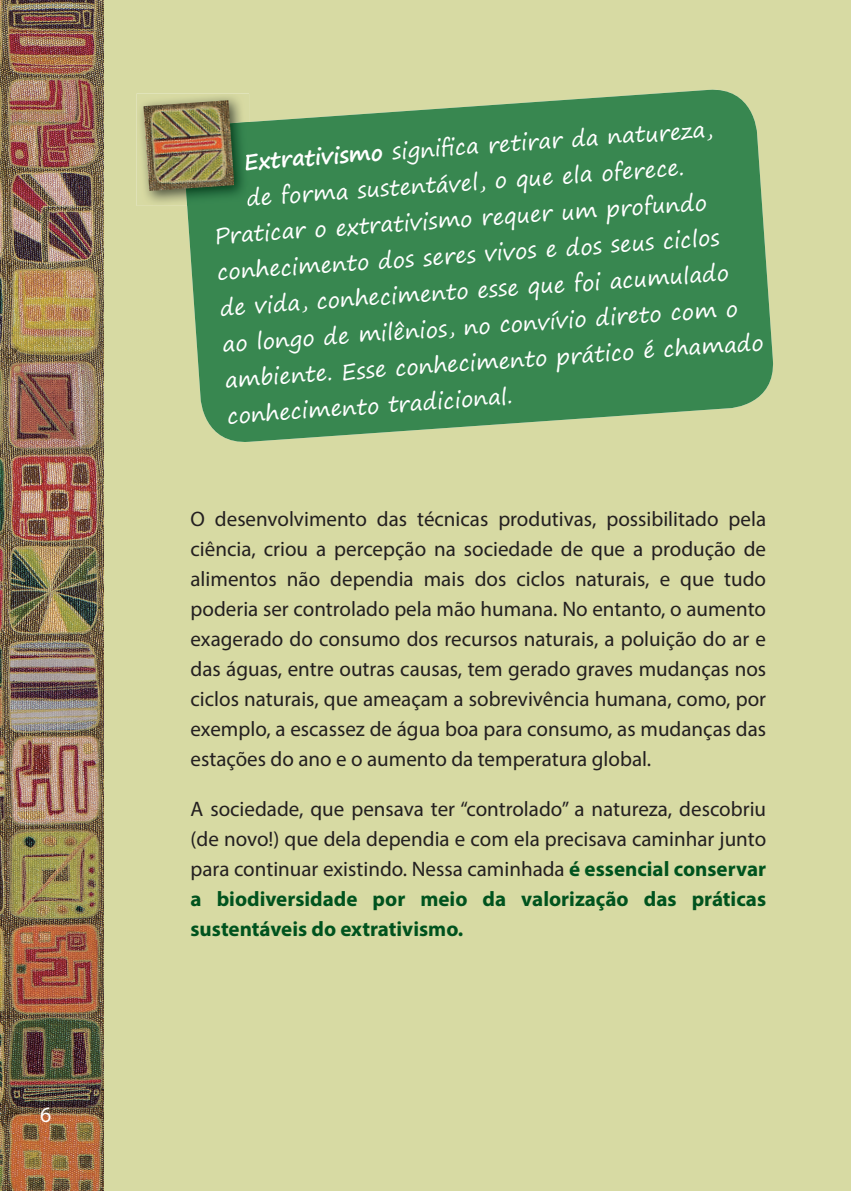
<style>
.page{position:relative;width:851px;height:1191px;background:#fff}
.page>*{position:absolute;margin:0;border:0;box-sizing:border-box;transform-origin:0 0}
.t1{font:22px "Segoe Print";color:#fff}
.t2{font:22px "Myriad Pro";color:#fff}
.t3{font:21px/30px "Myriad Pro";color:#231f20;text-align:justify}
.s1{font-weight:700}
.s2{font-weight:700;color:#00531e}
</style>
<div class="page">
<div style="left:103px;top:0;width:747px;height:1191px;background:#d7daa3"></div>
<img style="left:0;top:0;width:103px;height:1191px">
<svg style="left:181px;top:87px;width:594px;height:358px;background:#4e925b"></svg>
<img style="left:137px;top:93px;width:112px;height:113px">
<img style="left:181px;top:122px;width:68px;height:84px">
<img style="left:244px;top:152px;width:5px;height:19px">
<img style="left:246px;top:187px;width:3px;height:19px">
<img style="left:143px;top:100px;width:91px;height:91px">
<p class="t2" style="left:40px;top:1101px;width:13px">6</p>
<p class="t1" style="left:242px;top:142px;width:471px;rotate:-4deg"><span class="s1">Extrativismo</span> signifi ca retirar da natureza,</p>
<p class="t1" style="left:245px;top:178px;width:440px;rotate:-4deg">de forma sustentável, o que ela oferece.</p>
<p class="t1" style="left:213px;top:217px;width:495px;rotate:-4deg">Praticar o extrativismo requer um profundo</p>
<p class="t1" style="left:216px;top:252px;width:505px;rotate:-4deg">conhecimento dos seres vivos e dos seus ciclos</p>
<p class="t1" style="left:218px;top:288px;width:512px;rotate:-4deg">de vida, conhecimento esse que foi acumulado</p>
<p class="t1" style="left:221px;top:324px;width:518px;rotate:-4deg">ao longo de milênios, no convívio direto com o</p>
<p class="t1" style="left:223px;top:360px;width:541px;rotate:-4deg">ambiente. Esse conhecimento prático é chamado</p>
<p class="t1" style="left:226px;top:396px;width:287px;rotate:-4deg">conhecimento tradicional.</p>
<p class="t3" style="left:190px;top:504px;width:577px">O desenvolvimento das técnicas produtivas, possibilitado pela ciência, criou a percepção na sociedade de que a produção de alimentos não dependia mais dos ciclos naturais, e que tudo poderia ser controlado pela mão humana. No entanto, o aumento exagerado do consumo dos recursos naturais, a poluição do ar e das águas, entre outras causas, tem gerado graves mudanças nos ciclos naturais, que ameaçam a sobrevivência humana, como, por exemplo, a escassez de água boa para consumo, as mudanças das estações do ano e o aumento da temperatura global.</p>
<p class="t3" style="left:190px;top:794px;width:577px">A sociedade, que pensava ter “controlado” a natureza, descobriu (de novo!) que dela dependia e com ela precisava caminhar junto para continuar existindo. Nessa caminhada <span class="s2">é essencial conservar a biodiversidade por meio da valorização das práticas sustentáveis do extrativismo.</span></p>
</div>
